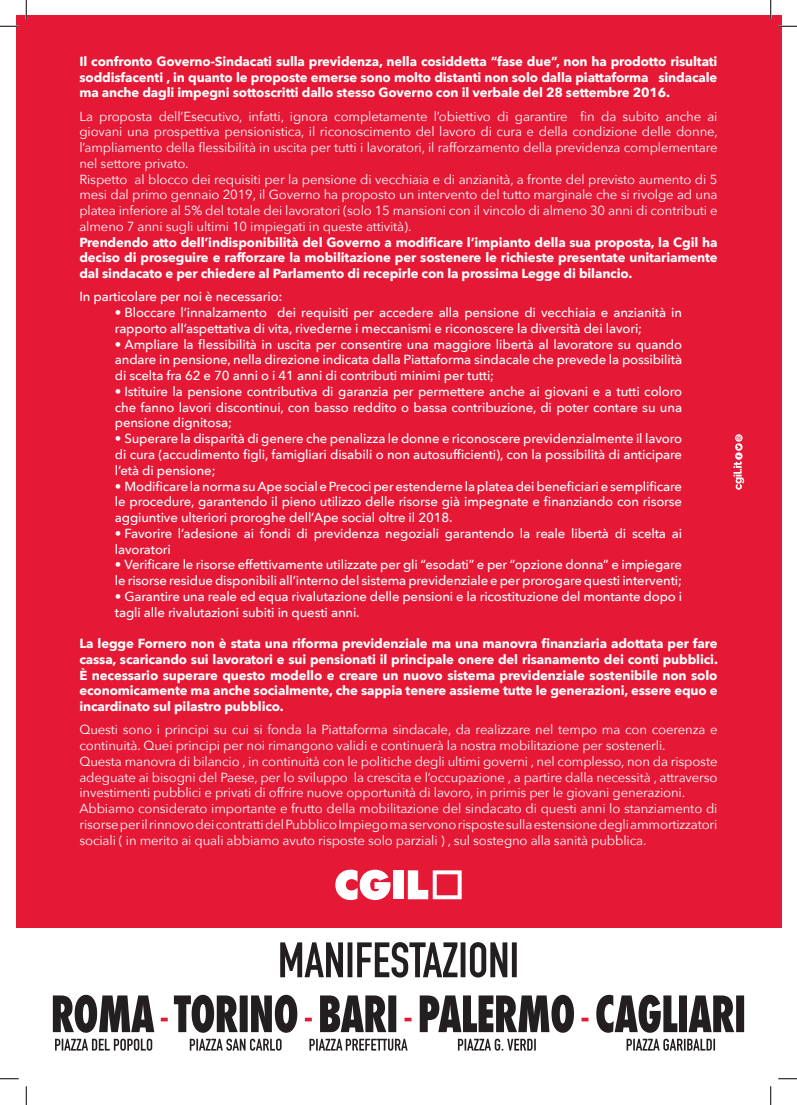
<style>
.page{position:relative;width:797px;height:1105px;background:#fff}
.page>*{position:absolute;margin:0;border:0;box-sizing:border-box;transform-origin:0 0}
.t1{font:500 13.12px/15.8px "Avenir Next";letter-spacing:-.01em;color:#fff}
.t2{font:13.12px/15.8px "Avenir Next";letter-spacing:-.01em;color:#fff}
.t3{font:700 13.12px/15.8px "Avenir Next";letter-spacing:-.01em;color:#fff;text-align:justify}
</style>
<div class="page">
<div style="left:16px;top:16px;width:765px;height:912px;background:#e51836"></div>
<svg style="left:335px;top:870px;width:55px;height:30px"></svg>
<div style="left:393px;top:870px;width:10px;height:29px;background:#fff"></div>
<svg style="left:408px;top:870px;width:53px;height:29px"></svg>
<svg style="left:733px;top:434px;width:11px;height:56px"></svg>
<svg style="left:280px;top:942px;width:237px;height:35px"></svg>
<svg style="left:55px;top:1039px;width:97px;height:12px"></svg>
<svg style="left:190px;top:1039px;width:91px;height:12px"></svg>
<svg style="left:309px;top:1039px;width:98px;height:12px"></svg>
<svg style="left:458px;top:1039px;width:78px;height:12px"></svg>
<svg style="left:626px;top:1039px;width:89px;height:12px"></svg>
<svg style="left:161px;top:1018px;width:7px;height:3px"></svg>
<svg style="left:305px;top:1018px;width:7px;height:3px"></svg>
<svg style="left:404px;top:1018px;width:7px;height:3px"></svg>
<svg style="left:581px;top:1018px;width:7px;height:3px"></svg>
<svg style="left:53px;top:995px;width:101px;height:38px"></svg>
<svg style="left:174px;top:995px;width:123px;height:38px"></svg>
<svg style="left:320px;top:995px;width:76px;height:37px"></svg>
<svg style="left:420px;top:995px;width:154px;height:38px"></svg>
<svg style="left:596px;top:995px;width:148px;height:38px"></svg>
<svg style="left:0;top:25px;width:19px;height:2px"></svg>
<svg style="left:778px;top:25px;width:19px;height:2px"></svg>
<svg style="left:0;top:1078px;width:19px;height:1px"></svg>
<svg style="left:778px;top:1078px;width:19px;height:1px"></svg>
<svg style="left:25px;top:0;width:2px;height:19px"></svg>
<svg style="left:25px;top:1086px;width:2px;height:19px"></svg>
<svg style="left:770px;top:0;width:1px;height:19px"></svg>
<svg style="left:770px;top:1086px;width:1px;height:19px"></svg>
<p class="t3" style="left:79px;top:53px;width:639px">Il confronto Governo-Sindacati sulla previdenza, nella cosiddetta “fase due”, non ha prodotto risultati soddisfacenti , in quanto le proposte emerse sono molto distanti non solo dalla piattaforma sindacale ma anche dagli impegni sottoscritti dallo stesso Governo con il verbale del 28 settembre 2016.</p>
<p class="t2" style="left:79px;top:108px;width:640px">La proposta dell’Esecutivo, infatti, ignora completamente l’obiettivo di garantire fin da subito anche ai giovani una prospettiva pensionistica, il riconoscimento del lavoro di cura e della condizione delle donne, l’ampliamento della flessibilità in uscita per tutti i lavoratori, il rafforzamento della previdenza complementare nel settore privato.<br>Rispetto al blocco dei requisiti per la pensione di vecchiaia e di anzianità, a fronte del previsto aumento di 5 mesi dal primo gennaio 2019, il Governo ha proposto un intervento del tutto marginale che si rivolge ad una platea inferiore al 5% del totale dei lavoratori (solo 15 mansioni con il vincolo di almeno 30 anni di contributi e almeno 7 anni sugli ultimi 10 impiegati in queste attività).</p>
<p class="t3" style="left:79px;top:234px;width:639px">Prendendo atto dell’indisponibilità del Governo a modificare l’impianto della sua proposta, la Cgil ha deciso di proseguire e rafforzare la mobilitazione per sostenere le richieste presentate unitariamente dal sindacato e per chiedere al Parlamento di recepirle con la prossima Legge di bilancio.</p>
<p class="t1" style="left:79px;top:289px;width:204px">In particolare per noi è necessario:</p>
<p class="t1" style="left:115px;top:304px;width:568px">• Bloccare l’innalzamento dei requisiti per accedere alla pensione di vecchiaia e anzianità in rapporto all’aspettativa di vita, rivederne i meccanismi e riconoscere la diversità dei lavori;</p>
<p class="t1" style="left:115px;top:336px;width:568px;text-align:justify">• Ampliare la flessibilità in uscita per consentire una maggiore libertà al lavoratore su quando andare in pensione, nella direzione indicata dalla Piattaforma sindacale che prevede la possibilità di scelta fra 62 e 70 anni o i 41 anni di contributi minimi per tutti;</p>
<p class="t1" style="left:115px;top:383px;width:568px;text-align:justify">• Istituire la pensione contributiva di garanzia per permettere anche ai giovani e a tutti coloro che fanno lavori discontinui, con basso reddito o bassa contribuzione, di poter contare su una pensione dignitosa;</p>
<p class="t1" style="left:115px;top:430px;width:568px;text-align:justify">• Superare la disparità di genere che penalizza le donne e riconoscere previdenzialmente il lavoro di cura (accudimento figli, famigliari disabili o non autosufficienti), con la possibilità di anticipare l’età di pensione;</p>
<p class="t1" style="left:115px;top:478px;width:568px;text-align:justify">• Modificare la norma su Ape social e Precoci per estenderne la platea dei beneficiari e semplificare le procedure, garantendo il pieno utilizzo delle risorse già impegnate e finanziando con risorse aggiuntive ulteriori proroghe dell’Ape social oltre il 2018.</p>
<p class="t1" style="left:115px;top:525px;width:568px">• Favorire l’adesione ai fondi di previdenza negoziali garantendo la reale libertà di scelta ai lavoratori</p>
<p class="t1" style="left:115px;top:556px;width:568px">• Verificare le risorse effettivamente utilizzate per gli “esodati” e per “opzione donna” e impiegare le risorse residue disponibili all’interno del sistema previdenziale e per prorogare questi interventi;</p>
<p class="t1" style="left:115px;top:588px;width:569px">• Garantire una reale ed equa rivalutazione delle pensioni e la ricostituzione del montante dopo i tagli alle rivalutazioni subiti in questi anni.</p>
<p class="t3" style="left:79px;top:635px;width:640px">La legge Fornero non è stata una riforma previdenziale ma una manovra finanziaria adottata per fare cassa, scaricando sui lavoratori e sui pensionati il principale onere del risanamento dei conti pubblici.<br>È necessario superare questo modello e creare un nuovo sistema previdenziale sostenibile non solo economicamente ma anche socialmente, che sappia tenere assieme tutte le generazioni, essere equo e incardinato sul pilastro pubblico.</p>
<p class="t2" style="left:79px;top:721px;width:639px">Questi sono i principi su cui si fonda la Piattaforma sindacale, da realizzare nel tempo ma con coerenza e continuità. Quei principi per noi rimangono validi e continuerà la nostra mobilitazione per sostenerli.<br>Questa manovra di bilancio , in continuità con le politiche degli ultimi governi , nel complesso, non da risposte adeguate ai bisogni del Paese, per lo sviluppo la crescita e l’occupazione , a partire dalla necessità , attraverso investimenti pubblici e privati di offrire nuove opportunità di lavoro, in primis per le giovani generazioni.<br>Abbiamo considerato importante e frutto della mobilitazione del sindacato di questi anni lo stanziamento di risorse per il rinnovo dei contratti del Pubblico Impiego ma servono risposte sulla estensione degli ammortizzatori sociali ( in merito ai quali abbiamo avuto risposte solo parziali ) , sul sostegno alla sanità pubblica.</p>
</div>
